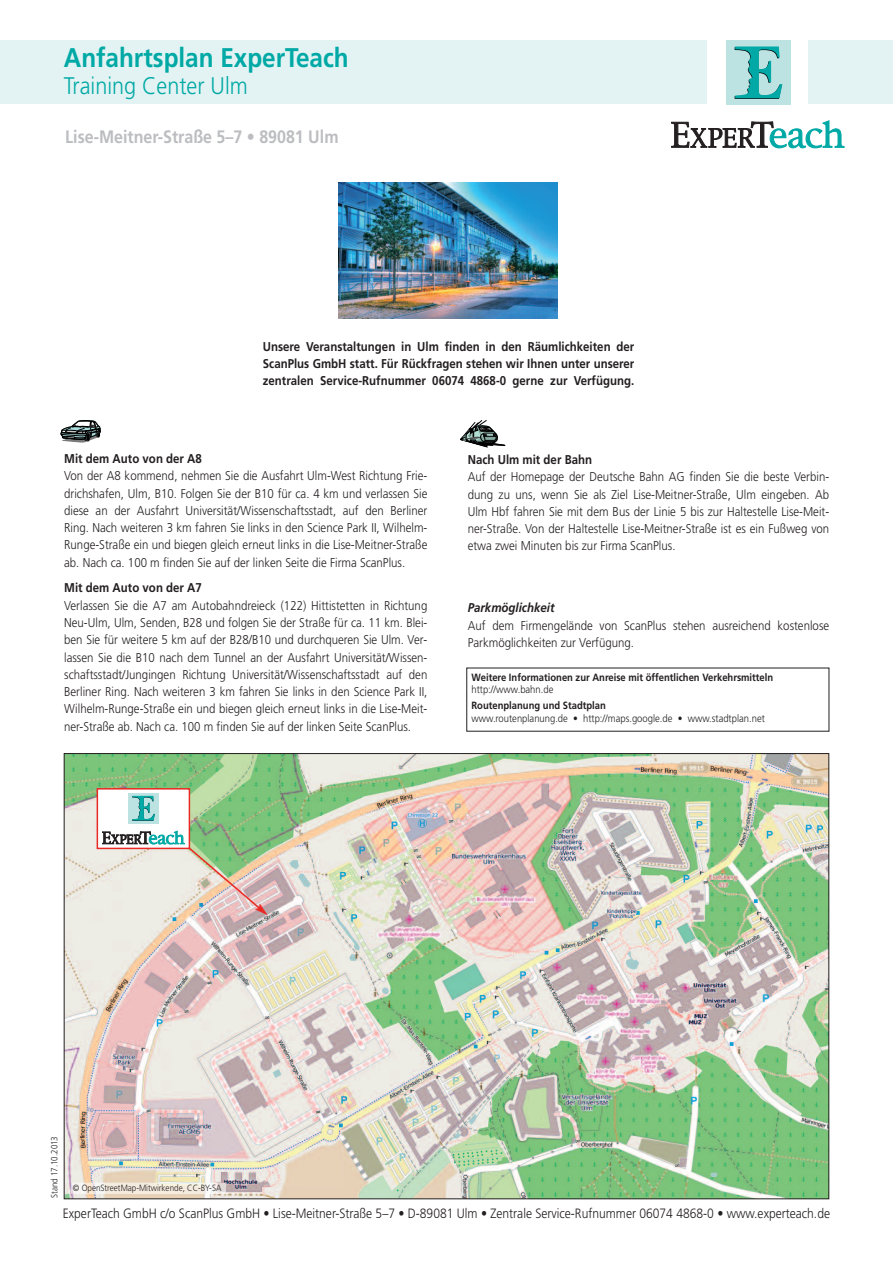
<style>
.page{position:relative;width:893px;height:1263px;background:#fff}
.page>*{position:absolute;margin:0;border:0;box-sizing:border-box;transform-origin:0 0}
.t1{font:700 27px "Frutiger";color:#00a9a5;scale:.9 1}
.t2{font:300 24px "Frutiger";color:#00a9a5;scale:.9 1}
.t3{font:700 18px "Frutiger";color:#bcbdc0;scale:.89 1}
.t4{font:300 13.5px "Frutiger";color:#231f20;scale:.9 1}
.t5{font:300 12.75px/17.2px "Frutiger";color:#231f20;text-align:justify;scale:.9 1}
.t6{font:700 12.75px/17.2px "Frutiger";color:#231f20;text-align:justify;scale:.9 1}
.t7{font:italic 700 12.75px "Frutiger";color:#231f20;scale:.9 1}
.t8{font:700 10.5px "Frutiger";color:#231f20;scale:.9 1}
.t9{font:300 10.5px "Frutiger";color:#231f20;scale:.9 1}
.t10{font:300 9px "Frutiger";color:#231f20;scale:.9 1}
.t11{font:300 9px "Frutiger";color:#231f20;scale:.88 1}
</style>
<div class="page">
<svg style="left:671px;top:120px;width:173px;height:28px"></svg>
<div style="left:726px;top:40px;width:64px;height:65px;background:#bce3e1"></div>
<svg style="left:735px;top:47px;width:47px;height:52px"></svg>
<div style="left:0;top:40px;width:707px;height:64px;background:#e3f3f3"></div>
<div style="left:808px;top:40px;width:85px;height:64px;background:#e3f3f3"></div>
<svg style="left:61px;top:420px;width:39px;height:23px"></svg>
<img style="left:66px;top:755px;width:761px;height:442px">
<svg style="left:460px;top:420px;width:45px;height:27px"></svg>
<img style="left:338px;top:182px;width:219px;height:136px">
<img style="left:71px;top:1182px;width:155px;height:12px">
<div style="left:98px;top:789px;width:91px;height:59px;background:#fff"></div>
<img style="left:102px;top:831px;width:166px;height:84px">
<div style="left:128px;top:793px;width:31px;height:30px;background:#bce3e1"></div>
<svg style="left:132px;top:796px;width:23px;height:25px"></svg>
<div style="left:97px;top:788px;width:93px;height:61px;border:2px solid #ea2924"></div>
<h1 class="t1" style="left:64px;top:47px;width:318px">Anfahrtsplan ExperTeach</h1>
<h2 class="t2" style="left:64px;top:76px;width:206px">Training Center Ulm</h2>
<h3 class="t3" style="left:65px;top:129px;width:309px">Lise-Meitner-Straße 5–7 • 89081 Ulm</h3>
<p class="t6" style="left:263px;top:338px;width:414px">Unsere Veranstaltungen in Ulm finden in den Räumlichkeiten der ScanPlus GmbH statt. Für Rückfragen stehen wir Ihnen unter unserer zentralen Service-Rufnummer 06074 4868-0 gerne zur Verfügung.</p>
<p class="t6" style="left:64px;top:451px;width:154px">Mit dem Auto von der A8</p>
<p class="t5" style="left:64px;top:468px;width:405px">Von der A8 kommend, nehmen Sie die Ausfahrt Ulm-West Richtung Frie&shy;drichshafen, Ulm, B10. Folgen Sie der B10 für ca. 4 km und verlassen Sie diese an der Ausfahrt Universität/Wissenschaftsstadt, auf den Berliner Ring. Nach weiteren 3 km fahren Sie links in den Science Park II, Wilhelm-Runge-Straße ein und biegen gleich erneut links in die Lise-Meitner-Straße ab. Nach ca. 100 m finden Sie auf der linken Seite die Firma ScanPlus.</p>
<p class="t6" style="left:64px;top:580px;width:154px">Mit dem Auto von der A7</p>
<p class="t5" style="left:64px;top:598px;width:405px">Verlassen Sie die A7 am Autobahndreieck (122) Hittistetten in Richtung Neu-Ulm, Ulm, Senden, B28 und folgen Sie der Straße für ca. 11 km. Blei&shy;ben Sie für weitere 5 km auf der B28/B10 und durchqueren Sie Ulm. Ver&shy;lassen Sie die B10 nach dem Tunnel an der Ausfahrt Universität/Wissen&shy;schaftsstadt/Jungingen Richtung Universität/Wissenschaftsstadt auf den Berliner Ring. Nach weiteren 3 km fahren Sie links in den Science Park II, Wilhelm-Runge-Straße ein und biegen gleich erneut links in die Lise-Meit&shy;ner-Straße ab. Nach ca. 100 m finden Sie auf der linken Seite ScanPlus.</p>
<p class="t6" style="left:468px;top:452px;width:140px">Nach Ulm mit der Bahn</p>
<p class="t5" style="left:468px;top:469px;width:403px">Auf der Homepage der Deutsche Bahn AG finden Sie die beste Verbin&shy;dung zu uns, wenn Sie als Ziel Lise-Meitner-Straße, Ulm eingeben. Ab Ulm Hbf fahren Sie mit dem Bus der Linie 5 bis zur Haltestelle Lise-Meit&shy;ner-Straße. Von der Haltestelle Lise-Meitner-Straße ist es ein Fußweg von etwa zwei Minuten bis zur Firma ScanPlus.</p>
<p class="t7" style="left:468px;top:603px;width:98px">Parkmöglichkeit</p>
<p class="t5" style="left:468px;top:618px;width:403px">Auf dem Firmengelände von ScanPlus stehen ausreichend kostenlose<br>Parkmöglichkeiten zur Verfügung.</p>
<p class="t8" style="left:471px;top:673px;width:337px">Weitere Informationen zur Anreise mit öffentlichen Verkehrsmitteln</p>
<p class="t9" style="left:471px;top:685px;width:93px">http://www.bahn.de</p>
<p class="t8" style="left:471px;top:701px;width:151px">Routenplanung und Stadtplan</p>
<p class="t9" style="left:471px;top:714px;width:327px">www.routenplanung.de • http://maps.google.de • www.stadtplan.net</p>
<p class="t11" style="left:51px;top:1198px;width:71px;rotate:-90deg">Stand 17.10.2013</p>
<p class="t10" style="left:73px;top:1185px;width:167px">© OpenStreetMap-Mitwirkende, CC-BY-SA</p>
<p class="t4" style="left:63px;top:1208px;width:854px">ExperTeach GmbH c/o ScanPlus GmbH • Lise-Meitner-Straße 5–7 • D-89081 Ulm • Zentrale Service-Rufnummer 06074 4868-0 • www.experteach.de</p>
</div>
